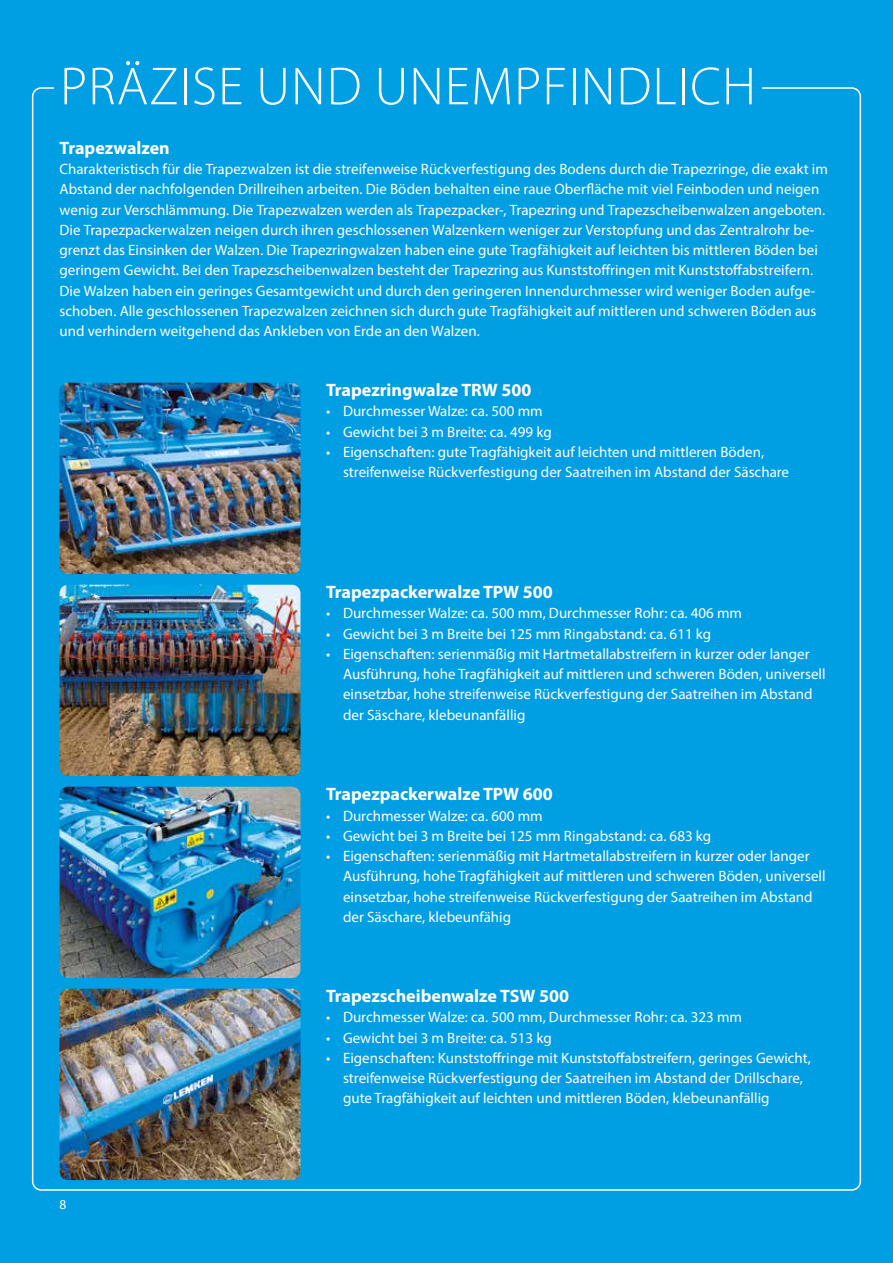
<style>
.page{position:relative;width:893px;height:1263px;background:#009ee3}
.page>*{position:absolute;margin:0;border:0;box-sizing:border-box;transform-origin:0 0}
.t1{font:300 54px "Myriad Pro";letter-spacing:.02em;color:#fff}
.t2{font:700 18px "Myriad Pro";color:#fff}
.t3{font:15px/20.2px "Myriad Pro";color:#fff}
.t4{font:13.5px "Myriad Pro";color:#fff}
</style>
<div class="page">
<img style="left:60px;top:989px;width:240px;height:191px">
<img style="left:60px;top:585px;width:240px;height:191px">
<img style="left:60px;top:787px;width:240px;height:191px">
<img style="left:60px;top:383px;width:240px;height:191px">
<h1 class="t1" style="left:60px;top:54px;width:697px">PRÄZISE UND UNEMPFINDLICH</h1>
<p class="t2" style="left:60px;top:136px;width:112px">Trapezwalzen</p>
<p class="t3" style="left:60px;top:159px;width:770px">Charakteristisch für die Trapezwalzen ist die streifenweise Rückverfestigung des Bodens durch die Trapezringe, die exakt im Abstand der nachfolgenden Drillreihen arbeiten. Die Böden behalten eine raue Oberfläche mit viel Feinboden und neigen wenig zur Verschlämmung. Die Trapezwalzen werden als Trapezpacker-, Trapezring und Trapezscheibenwalzen angeboten.<br>Die Trapezpackerwalzen neigen durch ihren geschlossenen Walzenkern weniger zur Verstopfung und das Zentralrohr be&shy;grenzt das Einsinken der Walzen. Die Trapezringwalzen haben eine gute Tragfähigkeit auf leichten bis mittleren Böden bei geringem Gewicht. Bei den Trapezscheibenwalzen besteht der Trapezring aus Kunststoffringen mit Kunststoffabstreifern.<br>Die Walzen haben ein geringes Gesamtgewicht und durch den geringeren Innendurchmesser wird weniger Boden aufge&shy;schoben. Alle geschlossenen Trapezwalzen zeichnen sich durch gute Tragfähigkeit auf mittleren und schweren Böden aus und verhindern weitgehend das Ankleben von Erde an den Walzen.</p>
<p class="t2" style="left:326px;top:378px;width:207px">Trapezringwalze TRW 500</p>
<p class="t3" style="left:326px;top:401px;width:218px">• Durchmesser Walze: ca. 500 mm</p>
<p class="t3" style="left:326px;top:421px;width:227px">• Gewicht bei 3 m Breite: ca. 499 kg</p>
<p class="t3" style="left:343px;top:442px;width:448px;text-indent:-17px">• Eigenschaften: gute Tragfähigkeit auf leichten und mittleren Böden, streifenweise Rückverfestigung der Saatreihen im Abstand der Säschare</p>
<p class="t2" style="left:326px;top:580px;width:228px">Trapezpackerwalze TPW 500</p>
<p class="t3" style="left:326px;top:603px;width:418px">• Durchmesser Walze: ca. 500 mm, Durchmesser Rohr: ca. 406 mm</p>
<p class="t3" style="left:326px;top:623px;width:387px">• Gewicht bei 3 m Breite bei 125 mm Ringabstand: ca. 611 kg</p>
<p class="t3" style="left:343px;top:644px;width:484px;text-indent:-17px">• Eigenschaften: serienmäßig mit Hartmetallabstreifern in kurzer oder langer Ausführung, hohe Tragfähigkeit auf mittleren und schweren Böden, universell einsetzbar, hohe streifenweise Rückverfestigung der Saatreihen im Abstand der Säschare, klebeunanfällig</p>
<p class="t2" style="left:326px;top:783px;width:228px">Trapezpackerwalze TPW 600</p>
<p class="t3" style="left:326px;top:805px;width:218px">• Durchmesser Walze: ca. 600 mm</p>
<p class="t3" style="left:326px;top:825px;width:387px">• Gewicht bei 3 m Breite bei 125 mm Ringabstand: ca. 683 kg</p>
<p class="t3" style="left:343px;top:846px;width:484px;text-indent:-17px">• Eigenschaften: serienmäßig mit Hartmetallabstreifern in kurzer oder langer Ausführung, hohe Tragfähigkeit auf mittleren und schweren Böden, universell einsetzbar, hohe streifenweise Rückverfestigung der Saatreihen im Abstand der Säschare, klebeunfähig</p>
<p class="t4" style="left:60px;top:1196px;width:8px">8</p>
<p class="t2" style="left:326px;top:984px;width:244px">Trapezscheibenwalze TSW 500</p>
<p class="t3" style="left:326px;top:1007px;width:418px">• Durchmesser Walze: ca. 500 mm, Durchmesser Rohr: ca. 323 mm</p>
<p class="t3" style="left:326px;top:1027px;width:227px">• Gewicht bei 3 m Breite: ca. 513 kg</p>
<p class="t3" style="left:343px;top:1047px;width:469px;text-indent:-17px">• Eigenschaften: Kunststoffringe mit Kunststoffabstreifern, geringes Gewicht, streifenweise Rückverfestigung der Saatreihen im Abstand der Drillschare, gute Tragfähigkeit auf leichten und mittleren Böden, klebeunanfällig</p>
</div>
